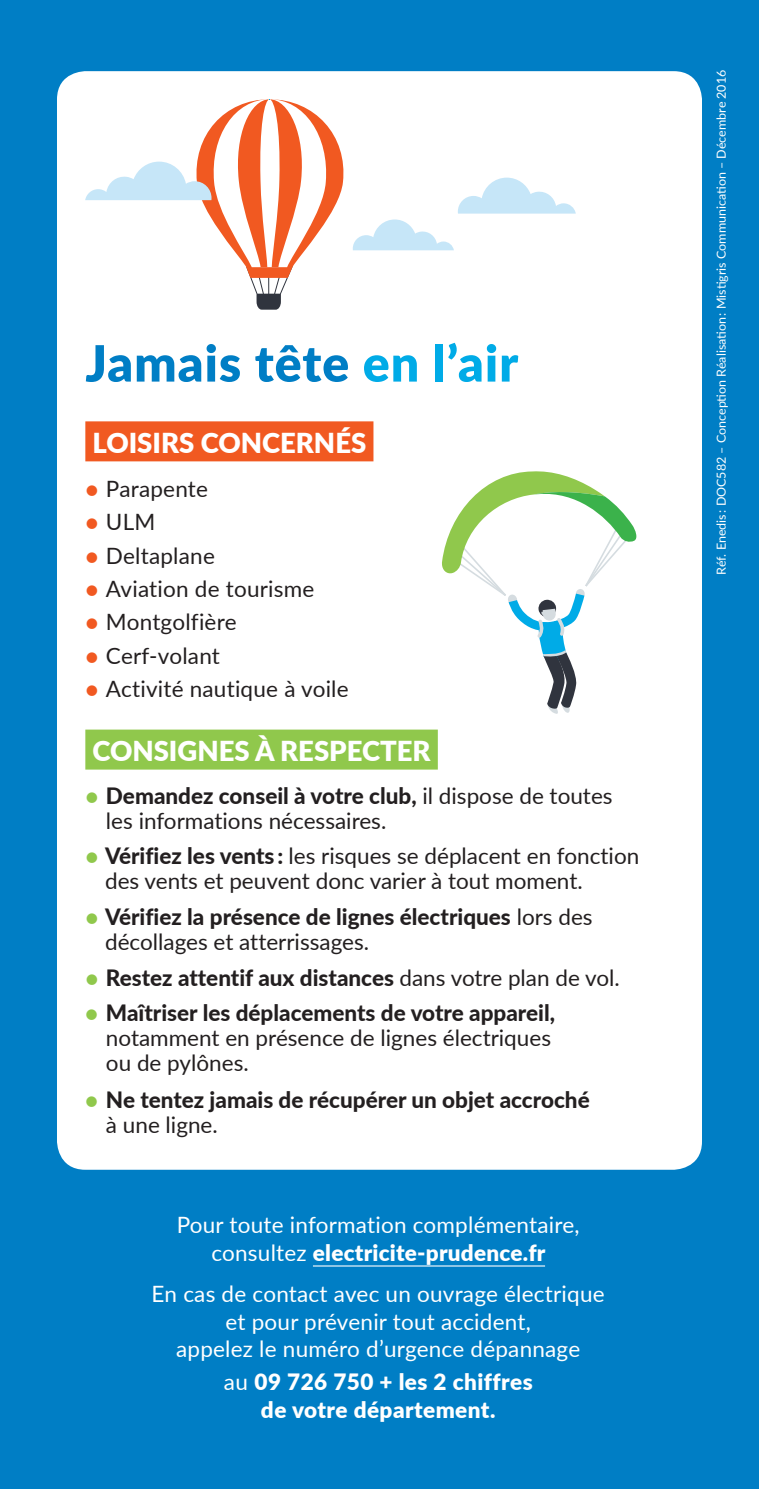
<style>
.page{position:relative;width:759px;height:1489px;background:#007ec5}
.page>*{position:absolute;margin:0;border:0;box-sizing:border-box;transform-origin:0 0}
.t1{font:900 50px "Lato";letter-spacing:.02em;color:#007ec5}
.t2{font:900 27.5px "Lato";color:#fff}
.t3{font:22.5px/25px "Lato";color:#231f20}
.t4{font:800 22.5px/25px "Lato";color:#231f20}
.t5{font:22.5px/27.5px "Lato";letter-spacing:.01em;color:#fff;text-align:center}
.t6{font:900 22.5px/27.5px "Lato";letter-spacing:.02em;color:#fff;text-align:center}
.t7{font:12.5px "Lato";color:#fff}
.s1{color:#00abe7}
.s2{font-weight:800;color:#f15921}
.s3{font-weight:800;color:#90c84c}
.s4{font-weight:800}
.s5{color:#90c84c}
.s6{font-weight:400}
.s7{font-weight:900}
</style>
<div class="page">
<div style="left:57px;top:71px;width:645px;height:1099px;background:#fff;border-radius:28px"></div>
<div style="left:85px;top:421px;width:288px;height:40px;background:#f15921"></div>
<div style="left:85px;top:729px;width:353px;height:40px;background:#90c84c"></div>
<svg style="left:85px;top:99px;width:491px;height:211px"></svg>
<hr style="left:313px;top:1265px;width:232px;height:1px;background:#fff">
<svg style="left:442px;top:471px;width:195px;height:243px"></svg>
<h1 class="t1" style="left:85px;top:326px;width:434px">Jamais tête <span class="s1">en l’air</span></h1>
<p class="t2" style="left:92px;top:422px;width:275px">LOISIRS CONCERNÉS</p>
<p class="t3" style="left:85px;top:475px;width:124px"><span class="s2">•</span> Parapente</p>
<p class="t3" style="left:85px;top:508px;width:72px"><span class="s2">•</span> ULM</p>
<p class="t3" style="left:85px;top:542px;width:131px"><span class="s2">•</span> Deltaplane</p>
<p class="t3" style="left:85px;top:575px;width:231px"><span class="s2">•</span> Aviation de tourisme</p>
<p class="t3" style="left:85px;top:609px;width:153px"><span class="s2">•</span> Montgolfière</p>
<p class="t3" style="left:85px;top:642px;width:136px"><span class="s2">•</span> Cerf-volant</p>
<p class="t3" style="left:85px;top:675px;width:265px"><span class="s2">•</span> Activité nautique à voile</p>
<p class="t2" style="left:92px;top:730px;width:340px">CONSIGNES À RESPECTER</p>
<p class="t3" style="left:106px;top:782px;width:508px;text-indent:-21px"><span class="s3">•</span> <span class="s4">Demandez conseil à votre club,</span> il dispose de toutes les informations nécessaires.</p>
<p class="t3" style="left:105px;top:843px;width:536px;text-indent:-20px"><span class="s3">•</span> <span class="s4">Vérifiez les vents :</span> les risques se déplacent en fonction des vents et peuvent donc varier à tout moment.</p>
<p class="t4" style="left:105px;top:903px;width:489px;text-indent:-20px"><span class="s5">•</span> Vérifiez la présence de lignes électriques <span class="s6">lors des décollages et atterrissages.</span></p>
<p class="t4" style="left:85px;top:964px;width:536px"><span class="s5">•</span> Restez attentif aux distances <span class="s6">dans votre plan de vol.</span></p>
<p class="t3" style="left:106px;top:1000px;width:451px;text-indent:-21px"><span class="s3">•</span> <span class="s4">Maîtriser les déplacements de votre appareil, </span>notamment en présence de lignes électriques ou de pylônes.</p>
<p class="t4" style="left:106px;top:1086px;width:485px;text-indent:-21px"><span class="s5">•</span> Ne tentez jamais de récupérer un objet accroché <span class="s6">à une ligne.</span></p>
<p class="t5" style="left:177px;top:1210px;width:404px">Pour toute information complémentaire, consultez <span class="s7">electricite-prudence.fr</span></p>
<p class="t5" style="left:152px;top:1279px;width:454px">En cas de contact avec un ouvrage électrique et pour prévenir tout accident,<br>appelez le numéro d’urgence dépannage</p>
<p class="t6" style="left:224px;top:1367px;width:310px"><span class="s6">au</span> 09 726 750 + les 2 chiffres de votre département.</p>
<p class="t7" style="left:712px;top:575px;width:506px;rotate:-90deg">Réf. Enedis : DOC582 – Conception Réalisation : Mistigris Communication – Décembre 2016</p>
</div>
